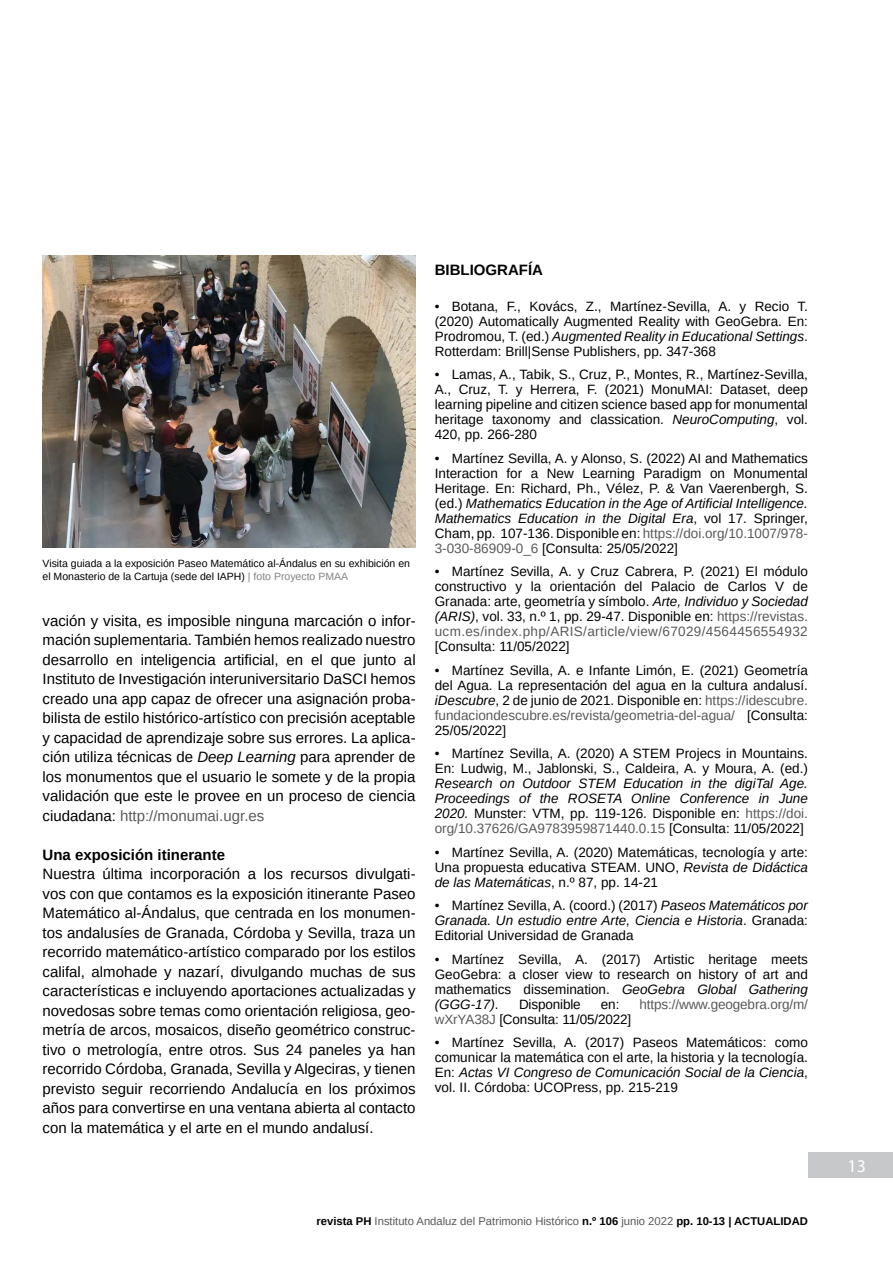
<style>
.page{position:relative;width:893px;height:1263px;background:#fff}
.page>*{position:absolute;margin:0;border:0;box-sizing:border-box;transform-origin:0 0}
.t1{font:18px "Myriad Pro";color:#fff}
.t2{font:15px/19.5px "Arimo";color:#000;text-align:justify}
.t3{font:700 15px "Arimo";color:#000}
.t4{font:13.5px/15px "Arimo";color:#000;text-align:justify}
.t5{font:italic 13.5px/15px "Arimo";color:#000;text-align:justify}
.t6{font:13.5px "Arimo";letter-spacing:-.01em;color:#58595b}
.t7{font:11.25px "Arimo";color:#58595b}
.t8{font:10.5px/12.6px "Arimo";color:#000}
.s1{color:#808285}
.s2{font-style:italic}
.s3{color:#58595b}
.s4{font-style:normal}
.s5{font-style:normal;color:#58595b}
.s6{font-weight:700;color:#000}
</style>
<div class="page">
<div style="left:808px;top:1152px;width:85px;height:26px;background:#c7c8ca"></div>
<img style="left:43px;top:255px;width:373px;height:293px">
<p class="t8" style="left:43px;top:557px;width:369px">Visita guiada a la exposición Paseo Matemático al-Ándalus en su exhibición en el Monasterio de la Cartuja (sede del IAPH) <span class="s1">| foto Proyecto PMAA</span></p>
<p class="t2" style="left:43px;top:611px;width:375px">vación y visita, es imposible ninguna marcación o infor&shy;mación suplementaria. También hemos realizado nuestro desarrollo en inteligencia artificial, en el que junto al Instituto de Investigación interuniversitario DaSCI hemos creado una app capaz de ofrecer una asignación proba&shy;bilista de estilo histórico-artístico con precisión aceptable y capacidad de aprendizaje sobre sus errores. La aplica&shy;ción utiliza técnicas de <span class="s2">Deep Learning</span> para aprender de los monumentos que el usuario le somete y de la propia validación que este le provee en un proceso de ciencia ciudadana: <span class="s3">http://monumai.ugr.es</span></p>
<p class="t3" style="left:43px;top:844px;width:184px">Una exposición itinerante</p>
<p class="t2" style="left:43px;top:864px;width:375px">Nuestra última incorporación a los recursos divulgati&shy;vos con que contamos es la exposición itinerante Paseo Matemático al-Ándalus, que centrada en los monumen&shy;tos andalusíes de Granada, Córdoba y Sevilla, traza un recorrido matemático-artístico comparado por los estilos califal, almohade y nazarí, divulgando muchas de sus características e incluyendo aportaciones actualizadas y novedosas sobre temas como orientación religiosa, geo&shy;metría de arcos, mosaicos, diseño geométrico construc&shy;tivo o metrología, entre otros. Sus 24 paneles ya han recorrido Córdoba, Granada, Sevilla y Algeciras, y tienen previsto seguir recorriendo Andalucía en los próximos años para convertirse en una ventana abierta al contacto con la matemática y el arte en el mundo andalusí.</p>
<p class="t3" style="left:435px;top:259px;width:110px">BIBLIOGRAFÍA</p>
<p class="t4" style="left:435px;top:299px;width:375px">• Botana, F., Kovács, Z., Martínez-Sevilla, A. y Recio T. (2020) Automatically Augmented Reality with GeoGebra. En:<br>Prodromou, T. (ed.) <span class="s2">Augmented Reality in Educational Settings</span>.<br>Rotterdam: Brill|Sense Publishers, pp. 347-368</p>
<p class="t4" style="left:435px;top:367px;width:375px">• Lamas, A., Tabik, S., Cruz, P., Montes, R., Martínez-Sevilla, A., Cruz, T. y Herrera, F. (2021) MonuMAI: Dataset, deep learning pipeline and citizen science based app for monumental heritage taxonomy and classication. <span class="s2">NeuroComputing</span>, vol.<br>420, pp. 266-280</p>
<p class="t4" style="left:435px;top:451px;width:375px">• Martínez Sevilla, A. y Alonso, S. (2022) AI and Mathematics Interaction for a New Learning Paradigm on Monumental Heritage. En: Richard, Ph., Vélez, P. &amp; Van Vaerenbergh, S. (ed.) <span class="s2">Mathematics Education in the Age of Artificial Intelligence.<br>Mathematics Education in the Digital Era</span>, vol 17. Springer, Cham, pp. 107-136. Disponible en: <span class="s3">https://doi.org/10.1007/978- 3-030-86909-0_6</span> [Consulta: 25/05/2022]</p>
<p class="t4" style="left:435px;top:564px;width:375px">• Martínez Sevilla, A. y Cruz Cabrera, P. (2021) El módulo constructivo y la orientación del Palacio de Carlos V de Granada: arte, geometría y símbolo. <span class="s2">Arte, Individuo y Sociedad (ARIS)</span>, vol. 33, n.º 1, pp. 29-47. Disponible en: <span class="s3">https://revistas. ucm.es/index.php/ARIS/article/view/67029/4564456554932</span></p>
<p class="t4" style="left:435px;top:639px;width:136px">[Consulta: 11/05/2022]</p>
<p class="t4" style="left:435px;top:663px;width:375px">• Martínez Sevilla, A. e Infante Limón, E. (2021) Geometría del Agua. La representación del agua en la cultura andalusí. <span class="s2">iDescubre</span>, 2 de junio de 2021. Disponible en: <span class="s3">https://idescubre. fundaciondescubre.es/revista/geometria-del-agua/</span> [Consulta:<br>25/05/2022]</p>
<p class="t4" style="left:435px;top:746px;width:375px">• Martínez Sevilla, A. (2020) A STEM Projecs in Mountains.<br>En: Ludwig, M., Jablonski, S., Caldeira, A. y Moura, A. (ed.)</p>
<p class="t5" style="left:435px;top:776px;width:375px">Research on Outdoor STEM Education in the digiTal Age.<br>Proceedings of the ROSETA Online Conference in June 2020. <span class="s4">Munster: VTM, pp. 119-126. Disponible en:</span> <span class="s5">https://doi. org/10.37626/GA9783959871440.0.15</span> <span class="s4">[Consulta: 11/05/2022]</span></p>
<p class="t4" style="left:435px;top:845px;width:375px">• Martínez Sevilla, A. (2020) Matemáticas, tecnología y arte:<br>Una propuesta educativa STEAM. UNO, <span class="s2">Revista de Didáctica de las Matemáticas</span>, n.º 87, pp. 14-21</p>
<p class="t4" style="left:435px;top:898px;width:375px">• Martínez Sevilla, A. (coord.) (2017) <span class="s2">Paseos Matemáticos por Granada. Un estudio entre Arte, Ciencia e Historia</span>. Granada:<br>Editorial Universidad de Granada</p>
<p class="t4" style="left:435px;top:952px;width:375px">• Martínez Sevilla, A. (2017) Artistic heritage meets GeoGebra: a closer view to research on history of art and mathematics dissemination. <span class="s2">GeoGebra Global Gathering (GGG-17)</span>.</p>
<p class="t4" style="left:519px;top:997px;width:63px">Disponible</p>
<p class="t4" style="left:601px;top:997px;width:20px">en:</p>
<p class="t6" style="left:640px;top:996px;width:170px">https://www.geogebra.org/m/</p>
<p class="t4" style="left:435px;top:1012px;width:198px"><span class="s3">wXrYA38J</span> [Consulta: 11/05/2022]</p>
<p class="t4" style="left:435px;top:1035px;width:375px">• Martínez Sevilla, A. (2017) Paseos Matemáticos: como comunicar la matemática con el arte, la historia y la tecnología.<br>En: <span class="s2">Actas VI Congreso de Comunicación Social de la Ciencia</span>, vol. II. Córdoba: UCOPress, pp. 215-219</p>
<p class="t7" style="left:316px;top:1213px;width:493px"><span class="s6">revista PH</span> Instituto Andaluz del Patrimonio Histórico <span class="s6">n.º 106</span> junio 2022 <span class="s6">pp. 10-13 | ACTUALIDAD</span></p>
<h1 class="t1" style="left:848px;top:1155px;width:20px">13</h1>
</div>
